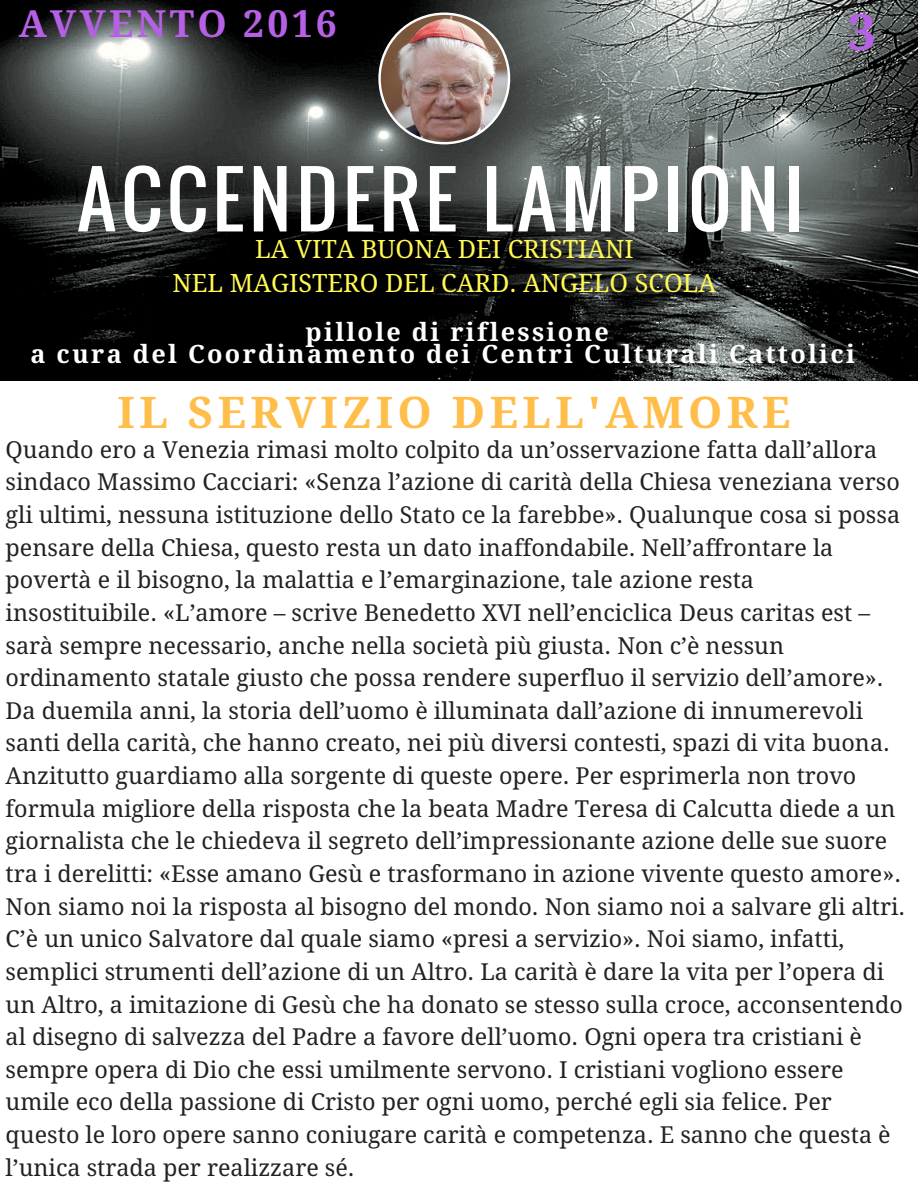
<style>
.page{position:relative;width:918px;height:1187px;background:#fff}
.page>*{position:absolute;margin:0;border:0;box-sizing:border-box;transform-origin:0 0}
.t1{font:74.7px "Oswald";letter-spacing:.07em;color:#fff}
.t2{font:700 49.8px "Droid Serif";color:#b760e6}
.t3{font:700 43.65px "Droid Serif";letter-spacing:.1em;color:#ffbd4a}
.t4{font:700 37.35px "Droid Serif";letter-spacing:.09em;color:#b760e6}
.t5{font:700 25.2px "Droid Serif";letter-spacing:.09em;color:#fff}
.t6{font:25.2px/33.8px "Droid Serif";color:#fff952;text-align:center}
.t7{font:23.4px/32.7px "Droid Serif";color:#222}
</style>
<div class="page">
<img style="left:0;top:0;width:918px;height:380px">
<img style="left:378px;top:13px;width:132px;height:131px">
<h3 class="t4" style="left:19px;top:2px;width:319px">AVVENTO 2016</h3>
<h1 class="t1" style="left:78px;top:142px;width:728px">ACCENDERE LAMPIONI</h1>
<p class="t6" style="left:173px;top:233px;width:545px">LA VITA BUONA DEI CRISTIANI<br>NEL MAGISTERO DEL CARD. ANGELO SCOLA</p>
<h2 class="t2" style="left:848px;top:3px;width:29px">3</h2>
<p class="t5" style="left:306px;top:317px;width:305px">pillole di riflessione</p>
<p class="t5" style="left:30px;top:340px;width:826px">a cura del Coordinamento dei Centri Culturali Cattolici</p>
<h3 class="t3" style="left:118px;top:387px;width:674px">IL SERVIZIO DELL'AMORE</h3>
<p class="t7" style="left:6px;top:433px;width:901px">Quando ero a Venezia rimasi molto colpito da un’osservazione fatta dall’allora sindaco Massimo Cacciari: «Senza l’azione di carità della Chiesa veneziana verso gli ultimi, nessuna istituzione dello Stato ce la farebbe». Qualunque cosa si possa pensare della Chiesa, questo resta un dato inaffondabile. Nell’affrontare la povertà e il bisogno, la malattia e l’emarginazione, tale azione resta insostituibile. «L’amore – scrive Benedetto XVI nell’enciclica Deus caritas est – sarà sempre necessario, anche nella società più giusta. Non c’è nessun ordinamento statale giusto che possa rendere superfluo il servizio dell’amore».<br>Da duemila anni, la storia dell’uomo è illuminata dall’azione di innumerevoli santi della carità, che hanno creato, nei più diversi contesti, spazi di vita buona.<br>Anzitutto guardiamo alla sorgente di queste opere. Per esprimerla non trovo formula migliore della risposta che la beata Madre Teresa di Calcutta diede a un giornalista che le chiedeva il segreto dell’impressionante azione delle sue suore tra i derelitti: «Esse amano Gesù e trasformano in azione vivente questo amore».<br>Non siamo noi la risposta al bisogno del mondo. Non siamo noi a salvare gli altri.<br>C’è un unico Salvatore dal quale siamo «presi a servizio». Noi siamo, infatti, semplici strumenti dell’azione di un Altro. La carità è dare la vita per l’opera di un Altro, a imitazione di Gesù che ha donato se stesso sulla croce, acconsentendo al disegno di salvezza del Padre a favore dell’uomo. Ogni opera tra cristiani è sempre opera di Dio che essi umilmente servono. I cristiani vogliono essere umile eco della passione di Cristo per ogni uomo, perché egli sia felice. Per questo le loro opere sanno coniugare carità e competenza. E sanno che questa è l’unica strada per realizzare sé.</p>
</div>
